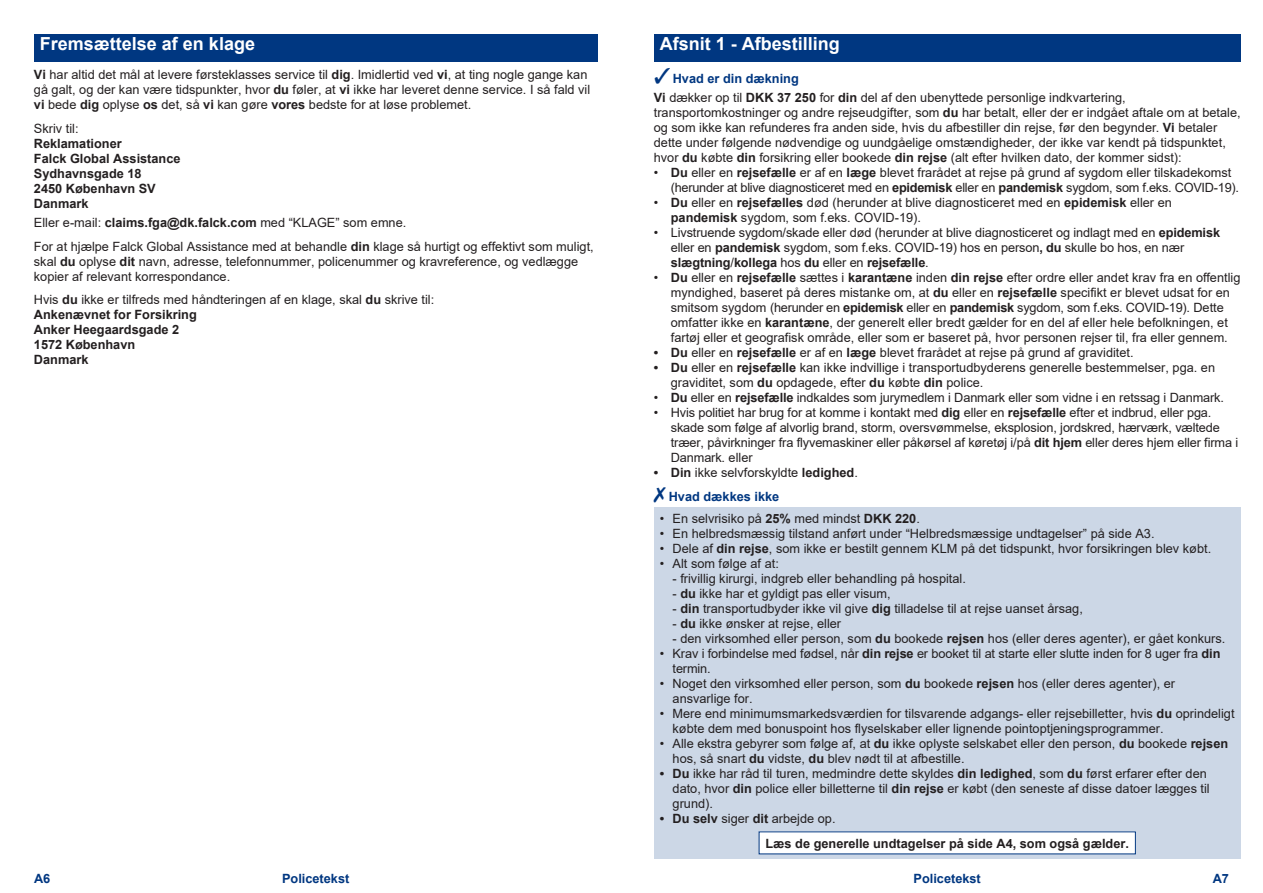
<style>
.page{position:relative;width:1263px;height:893px;background:#fff}
.page>*{position:absolute;margin:0;border:0;box-sizing:border-box;transform-origin:0 0}
.t1{font:700 18px "Arial";color:#fff}
.t2{font:12.75px/15px "Arial";color:#231f20}
.t3{font:700 12.75px "Arial";color:#231f20}
.t4{font:700 12.75px "Arial";color:#003781}
.s1{font-weight:700}
</style>
<div class="page">
<div style="left:654px;top:34px;width:587px;height:28px;background:#003781"></div>
<div style="left:654px;top:508px;width:587px;height:351px;background:#ccd7e6"></div>
<div style="left:759px;top:832px;width:376px;height:22px;background:#fff"></div>
<div style="left:34px;top:34px;width:563px;height:28px;background:#003781"></div>
<p class="t1" style="left:40px;top:31px;width:217px">Fremsættelse af en klage</p>
<p class="t2" style="left:34px;top:67px;width:558px"><span class="s1">Vi</span> har altid det mål at levere førsteklasses service til <span class="s1">dig</span>. Imidlertid ved <span class="s1">vi</span>, at ting nogle gange kan gå galt, og der kan være tidspunkter, hvor <span class="s1">du</span> føler, at <span class="s1">vi</span> ikke har leveret denne service. I så fald vil <span class="s1">vi</span> bede <span class="s1">dig</span> oplyse <span class="s1">os</span> det, så <span class="s1">vi</span> kan gøre <span class="s1">vores</span> bedste for at løse problemet.</p>
<p class="t2" style="left:34px;top:121px;width:46px">Skriv til:</p>
<p class="t3" style="left:34px;top:134px;width:89px">Reklamationer</p>
<p class="t3" style="left:34px;top:149px;width:148px">Falck Global Assistance</p>
<p class="t3" style="left:34px;top:164px;width:109px">Sydhavnsgade 18</p>
<p class="t3" style="left:34px;top:179px;width:123px">2450 København SV</p>
<p class="t3" style="left:34px;top:194px;width:56px">Danmark</p>
<p class="t2" style="left:34px;top:215px;width:374px">Eller e-mail: <span class="s1">claims.fga@dk.falck.com</span> med “KLAGE” som emne.</p>
<p class="t2" style="left:34px;top:239px;width:561px">For at hjælpe Falck Global Assistance med at behandle <span class="s1">din</span> klage så hurtigt og effektivt som muligt, skal <span class="s1">du</span> oplyse <span class="s1">dit</span> navn, adresse, telefonnummer, policenummer og kravreference, og vedlægge kopier af relevant korrespondance.</p>
<p class="t2" style="left:34px;top:292px;width:402px">Hvis <span class="s1">du</span> ikke er tilfreds med håndteringen af en klage, skal <span class="s1">du</span> skrive til:</p>
<p class="t3" style="left:34px;top:306px;width:164px">Ankenævnet for Forsikring</p>
<p class="t3" style="left:34px;top:321px;width:147px">Anker Heegaardsgade 2</p>
<p class="t3" style="left:34px;top:336px;width:103px">1572 København</p>
<p class="t3" style="left:34px;top:351px;width:56px">Danmark</p>
<p class="t1" style="left:660px;top:31px;width:182px">Afsnit 1 - Afbestilling</p>
<p class="t4" style="left:654px;top:69px;width:147px">✓ Hvad er din dækning</p>
<p class="t2" style="left:654px;top:90px;width:588px"><span class="s1">Vi</span> dækker op til <span class="s1">DKK 37 250</span> for <span class="s1">din</span> del af den ubenyttede personlige indkvartering, transportomkostninger og andre rejseudgifter, som <span class="s1">du</span> har betalt, eller der er indgået aftale om at betale, og som ikke kan refunderes fra anden side, hvis du afbestiller din rejse, før den begynder. <span class="s1">Vi</span> betaler dette under følgende nødvendige og uundgåelige omstændigheder, der ikke var kendt på tidspunktet, hvor <span class="s1">du</span> købte <span class="s1">din</span> forsikring eller bookede <span class="s1">din rejse</span> (alt efter hvilken dato, der kommer sidst):</p>
<p class="t2" style="left:671px;top:165px;width:570px;text-indent:-17px">• <span class="s1">Du</span> eller en <span class="s1">rejsefælle</span> er af en <span class="s1">læge</span> blevet frarådet at rejse på grund af sygdom eller tilskadekomst (herunder at blive diagnosticeret med en <span class="s1">epidemisk</span> eller en <span class="s1">pandemisk</span> sygdom, som f.eks. COVID-19).</p>
<p class="t2" style="left:671px;top:195px;width:503px;text-indent:-17px">• <span class="s1">Du</span> eller en <span class="s1">rejsefælles</span> død (herunder at blive diagnosticeret med en <span class="s1">epidemisk</span> eller en <span class="s1">pandemisk</span> sygdom, som f.eks. COVID-19).</p>
<p class="t2" style="left:671px;top:225px;width:551px;text-indent:-17px">• Livstruende sygdom/skade eller død (herunder at blive diagnosticeret og indlagt med en <span class="s1">epidemisk </span>eller en <span class="s1">pandemisk</span> sygdom, som f.eks. COVID-19) hos en person<span class="s1">, du</span> skulle bo hos, en nær <span class="s1">slægtning</span>/<span class="s1">kollega</span> hos <span class="s1">du</span> eller en <span class="s1">rejsefælle</span>.</p>
<p class="t2" style="left:654px;top:270px;width:588px;text-align:center">• <span class="s1">Du</span> eller en <span class="s1">rejsefælle</span> sættes i <span class="s1">karantæne</span> inden <span class="s1">din rejse</span> efter ordre eller andet krav fra en offentlig myndighed, baseret på deres mistanke om, at <span class="s1">du</span> eller en <span class="s1">rejsefælle</span> specifikt er blevet udsat for en smitsom sygdom (herunder en <span class="s1">epidemisk</span> eller en <span class="s1">pandemisk</span> sygdom, som f.eks. COVID-19). Dette omfatter ikke en <span class="s1">karantæne</span>, der generelt eller bredt gælder for en del af eller hele befolkningen, et fartøj eller et geografisk område, eller som er baseret på, hvor personen rejser til, fra eller gennem.</p>
<p class="t2" style="left:654px;top:345px;width:481px"><span class="s1">• Du</span> eller en <span class="s1">rejsefælle</span> er af en <span class="s1">læge</span> blevet frarådet at rejse på grund af graviditet.</p>
<p class="t2" style="left:671px;top:360px;width:546px;text-indent:-17px"><span class="s1">• Du</span> eller en <span class="s1">rejsefælle</span> kan ikke indvillige i transportudbyderens generelle bestemmelser, pga. en graviditet, som <span class="s1">du</span> opdagede, efter <span class="s1">du</span> købte <span class="s1">din</span> police.</p>
<p class="t2" style="left:654px;top:390px;width:572px">• <span class="s1">Du</span> eller en <span class="s1">rejsefælle</span> indkaldes som jurymedlem i Danmark eller som vidne i en retssag i Danmark.</p>
<p class="t2" style="left:671px;top:405px;width:569px;text-indent:-17px">• Hvis politiet har brug for at komme i kontakt med <span class="s1">dig</span> eller en <span class="s1">rejsefælle</span> efter et indbrud, eller pga. skade som følge af alvorlig brand, storm, oversvømmelse, eksplosion, jordskred, hærværk, væltede træer, påvirkninger fra flyvemaskiner eller påkørsel af køretøj i/på <span class="s1">dit hjem</span> eller deres hjem eller firma i Danmark. eller</p>
<p class="t2" style="left:654px;top:465px;width:206px"><span class="s1">• Din</span> ikke selvforskyldte <span class="s1">ledighed</span>.</p>
<p class="t4" style="left:669px;top:487px;width:112px">Hvad dækkes ikke</p>
<p class="t2" style="left:660px;top:511px;width:262px">• En selvrisiko på <span class="s1">25%</span> med mindst <span class="s1">DKK 220</span>.</p>
<p class="t2" style="left:660px;top:526px;width:496px">• En helbredsmæssig tilstand anført under “Helbredsmæssige undtagelser” på side A3.</p>
<p class="t2" style="left:660px;top:541px;width:553px">• Dele af <span class="s1">din rejse</span>, som ikke er bestilt gennem KLM på det tidspunkt, hvor forsikringen blev købt.</p>
<p class="t2" style="left:660px;top:556px;width:121px">• Alt som følge af at:</p>
<p class="t2" style="left:672px;top:571px;width:295px">- frivillig kirurgi, indgreb eller behandling på hospital.</p>
<p class="t2" style="left:672px;top:586px;width:220px">- <span class="s1">du</span> ikke har et gyldigt pas eller visum,</p>
<p class="t2" style="left:672px;top:601px;width:412px">- <span class="s1">din</span> transportudbyder ikke vil give <span class="s1">dig</span> tilladelse til at rejse uanset årsag,</p>
<p class="t2" style="left:672px;top:616px;width:170px">- <span class="s1">du</span> ikke ønsker at rejse, eller</p>
<p class="t2" style="left:672px;top:631px;width:554px">- den virksomhed eller person, som <span class="s1">du</span> bookede <span class="s1">rejsen</span> hos (eller deres agenter), er gået konkurs.</p>
<p class="t2" style="left:672px;top:646px;width:549px;text-indent:-13px">• Krav i forbindelse med fødsel, når <span class="s1">din rejse</span> er booket til at starte eller slutte inden for 8 uger fra <span class="s1">din </span>termin.</p>
<p class="t2" style="left:672px;top:676px;width:504px;text-indent:-13px">• Noget den virksomhed eller person, som <span class="s1">du</span> bookede <span class="s1">rejsen</span> hos (eller deres agenter), er ansvarlige for.</p>
<p class="t2" style="left:672px;top:706px;width:563px;text-indent:-13px">• Mere end minimumsmarkedsværdien for tilsvarende adgangs- eller rejsebilletter, hvis <span class="s1">du</span> oprindeligt købte dem med bonuspoint hos flyselskaber eller lignende pointoptjeningsprogrammer.</p>
<p class="t2" style="left:672px;top:736px;width:557px;text-indent:-13px">• Alle ekstra gebyrer som følge af, at <span class="s1">du</span> ikke oplyste selskabet eller den person, <span class="s1">du</span> bookede <span class="s1">rejsen </span>hos, så snart <span class="s1">du</span> vidste, <span class="s1">du</span> blev nødt til at afbestille.</p>
<p class="t2" style="left:672px;top:766px;width:539px;text-indent:-13px"><span class="s1">• Du</span> ikke har råd til turen, medmindre dette skyldes <span class="s1">din ledighed</span>, som <span class="s1">du</span> først erfarer efter den dato, hvor <span class="s1">din</span> police eller billetterne til <span class="s1">din rejse</span> er købt (den seneste af disse datoer lægges til grund).</p>
<p class="t2" style="left:660px;top:811px;width:177px"><span class="s1">• Du selv</span> siger <span class="s1">dit</span> arbejde op.</p>
<p class="t3" style="left:765px;top:834px;width:365px">Læs de generelle undtagelser på side A4, som også gælder.</p>
<p class="t4" style="left:34px;top:870px;width:18px">A6</p>
<p class="t4" style="left:282px;top:870px;width:69px">Policetekst</p>
<p class="t4" style="left:913px;top:870px;width:69px">Policetekst</p>
<p class="t4" style="left:1213px;top:870px;width:18px">A7</p>
</div>
